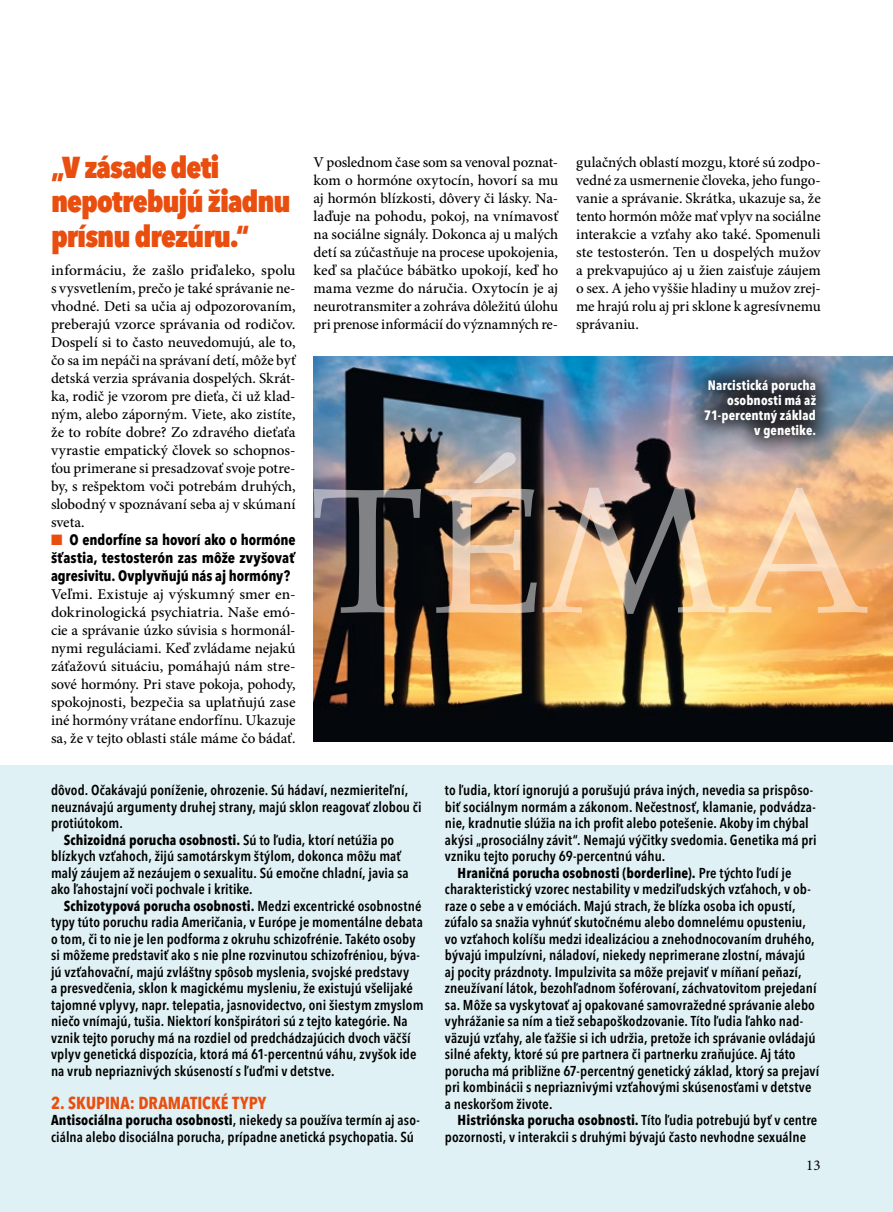
<style>
.page{position:relative;width:893px;height:1212px;background:#fff}
.page>*{position:absolute;margin:0;border:0;box-sizing:border-box;transform-origin:0 0}
.t1{font:800 condensed 30px/34.5px "Avenir Next LT Pro";letter-spacing:-.03em;color:#e94e0f}
.t2{font:700 condensed 17.25px "Avenir Next LT Pro";letter-spacing:.005em;color:#e94e0f}
.t3{font:500 15px/18px "Minion Pro";letter-spacing:-.005em;color:#000;text-align:justify}
.t4{font:700 condensed 15px/18px "Avenir Next LT Pro";letter-spacing:-.005em;color:#000;text-align:justify}
.t5{font:15px "Minion Pro";color:#000}
.t6{font:600 condensed 14.25px/16.5px "Avenir Next LT Pro";letter-spacing:.005em;color:#000}
.t7{font:700 condensed 14.25px "Avenir Next LT Pro";letter-spacing:.005em;color:#000}
.t8{font:700 condensed 13.5px/15px "Avenir Next LT Pro";letter-spacing:.005em;color:#fff;text-align:right}
.s1{color:#e94e0f}
.s2{font-weight:600}
.s3{font-weight:700}
</style>
<div class="page">
<img style="left:314px;top:356px;width:579px;height:386px">
<div style="left:682px;top:357px;width:156px;height:103px;background:#000;opacity:.75"></div>
<div style="left:0;top:765px;width:893px;height:447px;background:#e0f1f5"></div>
<svg style="left:314px;top:489px;width:107px;height:124px"></svg>
<img style="left:434px;top:452px;width:433px;height:162px">
<h1 class="t1" style="left:51px;top:150px;width:241px">„V zásade deti nepotrebujú žiadnu prísnu drezúru.“</h1>
<p class="t3" style="left:51px;top:261px;width:246px">informáciu, že zašlo priďaleko, spolu s vysvetlením, prečo je také správanie ne&shy;vhodné. Deti sa učia aj odpozorovaním, preberajú vzorce správania od rodičov.<br>Dospelí si to často neuvedomujú, ale to, čo sa im nepáči na správaní detí, môže byť detská verzia správania dospelých. Skrát&shy;ka, rodič je vzorom pre dieťa, či už klad&shy;ným, alebo záporným. Viete, ako zistíte, že to robíte dobre? Zo zdravého dieťaťa vyrastie empatický človek so schopnos&shy;ťou primerane si presadzovať svoje potre&shy;by, s rešpektom voči potrebám druhých, slobodný v spoznávaní seba aj v skúmaní sveta.</p>
<p class="t4" style="left:51px;top:530px;width:246px"><span class="s1">■</span> O endorfíne sa hovorí ako o hormóne šťastia, testosterón zas môže zvyšovať agresivitu. Ovplyvňujú nás aj hormóny?</p>
<p class="t3" style="left:51px;top:585px;width:246px">Veľmi. Existuje aj výskumný smer en&shy;dokrinologická psychiatria. Naše emó&shy;cie a správanie úzko súvisia s hormonál&shy;nymi reguláciami. Keď zvládame nejakú záťažovú situáciu, pomáhajú nám stre&shy;sové hormóny. Pri stave pokoja, pohody, spokojnosti, bezpečia sa uplatňujú zase iné hormóny vrátane endorfínu. Ukazuje sa, že v tejto oblasti stále máme čo bádať.</p>
<p class="t3" style="left:314px;top:153px;width:246px">V poslednom čase som sa venoval poznat&shy;kom o hormóne oxytocín, hovorí sa mu aj hormón blízkosti, dôvery či lásky. Na&shy;laďuje na pohodu, pokoj, na vnímavosť na sociálne signály. Dokonca aj u malých detí sa zúčastňuje na procese upokojenia, keď sa plačúce bábätko upokojí, keď ho mama vezme do náručia. Oxytocín je aj neurotransmiter a zohráva dôležitú úlohu pri prenose informácií do významných re-</p>
<p class="t3" style="left:576px;top:153px;width:246px">gulačných oblastí mozgu, ktoré sú zodpo&shy;vedné za usmernenie človeka, jeho fungo&shy;vanie a správanie. Skrátka, ukazuje sa, že tento hormón môže mať vplyv na sociálne interakcie a vzťahy ako také. Spomenuli ste testosterón. Ten u dospelých mužov a prekvapujúco aj u žien zaisťuje záujem o sex. A jeho vyššie hladiny u mužov zrej&shy;me hrajú rolu aj pri sklone k agresívnemu správaniu.</p>
<p class="t8" style="left:704px;top:377px;width:114px">Narcistická porucha osobnosti má až<br>71-percentný základ v genetike.</p>
<p class="t6" style="left:51px;top:782px;width:359px">dôvod. Očakávajú poníženie, ohrozenie. Sú hádaví, nezmieriteľní,</p>
<p class="t6" style="left:51px;top:798px;width:372px">neuznávajú argumenty druhej strany, majú sklon reagovať zlobou či</p>
<p class="t6" style="left:51px;top:815px;width:73px">protiútokom.</p>
<p class="t7" style="left:64px;top:831px;width:332px">Schizoidná porucha osobnosti. <span class="s2">Sú to ľudia, ktorí netúžia po</span></p>
<p class="t6" style="left:51px;top:848px;width:352px">blízkych vzťahoch, žijú samotárskym štýlom, dokonca môžu mať</p>
<p class="t6" style="left:51px;top:864px;width:359px">malý záujem až nezáujem o sexualitu. Sú emočne chladní, javia sa</p>
<p class="t6" style="left:51px;top:881px;width:203px">ako ľahostajní voči pochvale i kritike.</p>
<p class="t7" style="left:64px;top:897px;width:359px">Schizotypová porucha osobnosti. <span class="s2">Medzi excentrické osobnostné</span></p>
<p class="t6" style="left:51px;top:914px;width:373px">typy túto poruchu radia Američania, v Európe je momentálne debata</p>
<p class="t6" style="left:51px;top:930px;width:366px">o tom, či to nie je len podforma z okruhu schizofrénie. Takéto osoby</p>
<p class="t6" style="left:51px;top:947px;width:370px">si môžeme predstaviť ako s nie plne rozvinutou schizofréniou, býva-</p>
<p class="t6" style="left:51px;top:963px;width:360px">jú vzťahovační, majú zvláštny spôsob myslenia, svojské predstavy</p>
<p class="t6" style="left:51px;top:980px;width:363px">a presvedčenia, sklon k magickému mysleniu, že existujú všelijaké</p>
<p class="t6" style="left:51px;top:996px;width:374px">tajomné vplyvy, napr. telepatia, jasnovidectvo, oni šiestym zmyslom</p>
<p class="t6" style="left:51px;top:1013px;width:358px">niečo vnímajú, tušia. Niektorí konšpirátori sú z tejto kategórie. Na</p>
<p class="t6" style="left:51px;top:1029px;width:361px">vznik tejto poruchy má na rozdiel od predchádzajúcich dvoch väčší</p>
<p class="t6" style="left:51px;top:1046px;width:367px">vplyv genetická dispozícia, ktorá má 61-percentnú váhu, zvyšok ide</p>
<p class="t6" style="left:51px;top:1062px;width:285px">na vrub nepriaznivých skúseností s ľuďmi v detstve.</p>
<p class="t2" style="left:51px;top:1092px;width:28px">2. skup</p>
<p class="t2" style="left:105px;top:1092px;width:65px">ina: Dramat</p>
<p class="t2" style="left:197px;top:1092px;width:70px">ické typy</p>
<p class="t6" style="left:51px;top:1112px;width:370px"><span class="s3">Antisociálna porucha osobnosti</span>, niekedy sa používa termín aj aso&shy;ciálna alebo disociálna porucha, prípadne anetická psychopatia. Sú</p>
<p class="t6" style="left:445px;top:782px;width:370px">to ľudia, ktorí ignorujú a porušujú práva iných, nevedia sa prispôso-</p>
<p class="t6" style="left:445px;top:798px;width:372px">biť sociálnym normám a zákonom. Nečestnosť, klamanie, podvádza-</p>
<p class="t6" style="left:445px;top:815px;width:365px">nie, kradnutie slúžia na ich profit alebo potešenie. Akoby im chýbal</p>
<p class="t6" style="left:445px;top:831px;width:373px">akýsi „prosociálny závit“. Nemajú výčitky svedomia. Genetika má pri</p>
<p class="t6" style="left:445px;top:848px;width:222px">vzniku tejto poruchy 69-percentnú váhu.</p>
<p class="t7" style="left:458px;top:864px;width:335px">Hraničná porucha osobnosti (borderline). <span class="s2">Pre týchto ľudí je</span></p>
<p class="t6" style="left:445px;top:881px;width:367px">charakteristický vzorec nestability v medziľudských vzťahoch, v ob-</p>
<p class="t6" style="left:445px;top:897px;width:352px">raze o sebe a v emóciách. Majú strach, že blízka osoba ich opustí,</p>
<p class="t6" style="left:445px;top:914px;width:363px">zúfalo sa snažia vyhnúť skutočnému alebo domnelému opusteniu,</p>
<p class="t6" style="left:445px;top:930px;width:371px">vo vzťahoch kolíšu medzi idealizáciou a znehodnocovaním druhého,</p>
<p class="t6" style="left:445px;top:947px;width:362px">bývajú impulzívni, náladoví, niekedy neprimerane zlostní, mávajú</p>
<p class="t6" style="left:445px;top:963px;width:358px">aj pocity prázdnoty. Impulzivita sa môže prejaviť v míňaní peňazí,</p>
<p class="t6" style="left:445px;top:980px;width:373px">zneužívaní látok, bezohľadnom šoférovaní, záchvatovitom prejedaní</p>
<p class="t6" style="left:445px;top:996px;width:372px">sa. Môže sa vyskytovať aj opakované samovražedné správanie alebo</p>
<p class="t6" style="left:445px;top:1013px;width:360px">vyhrážanie sa ním a tiež sebapoškodzovanie. Títo ľudia ľahko nad-</p>
<p class="t6" style="left:445px;top:1029px;width:372px">väzujú vzťahy, ale ťažšie si ich udržia, pretože ich správanie ovládajú</p>
<p class="t6" style="left:445px;top:1046px;width:352px">silné afekty, ktoré sú pre partnera či partnerku zraňujúce. Aj táto</p>
<p class="t6" style="left:445px;top:1062px;width:376px">porucha má približne 67-percentný genetický základ, ktorý sa prejaví</p>
<p class="t6" style="left:445px;top:1079px;width:368px">pri kombinácii s nepriaznivými vzťahovými skúsenosťami v detstve</p>
<p class="t6" style="left:445px;top:1095px;width:109px">a neskoršom živote.</p>
<p class="t7" style="left:458px;top:1111px;width:361px">Histriónska porucha osobnosti. <span class="s2">Títo ľudia potrebujú byť v centre</span></p>
<p class="t6" style="left:445px;top:1128px;width:363px">pozornosti, v interakcii s druhými bývajú často nevhodne sexuálne</p>
<p class="t5" style="left:806px;top:1155px;width:16px">13</p>
</div>
